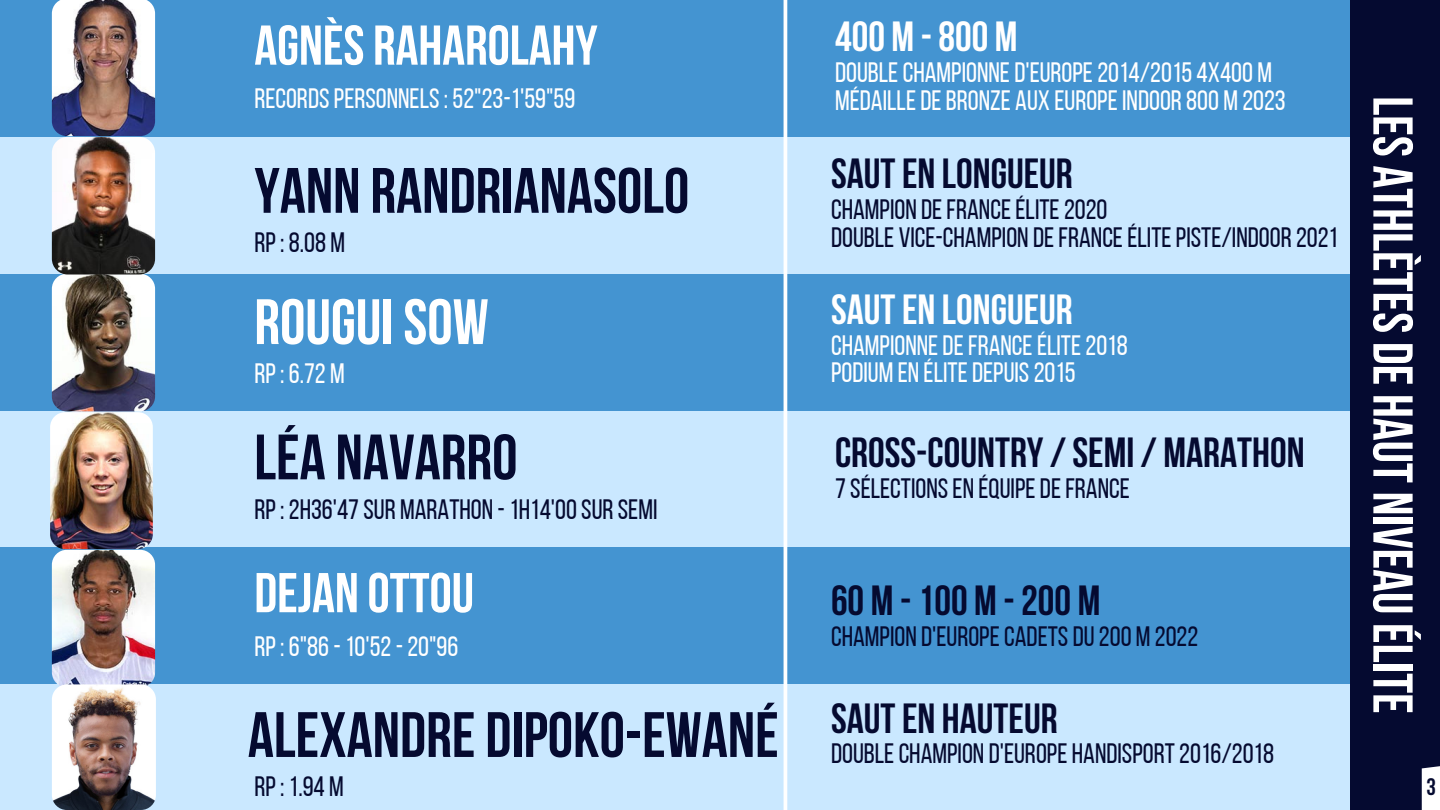
<style>
.page{position:relative;width:1440px;height:810px;background:#fff}
.page>*{position:absolute;margin:0;border:0;box-sizing:border-box;transform-origin:0 0}
.t1{font:700 64px "Bebas Neue";color:#050a30}
.t2{font:700 64px "Bebas Neue";color:#fff}
.t3{font:700 56px "Bebas Neue";color:#fff}
.t4{font:700 42px "Bebas Neue";color:#050a30}
.t5{font:700 42px "Bebas Neue";color:#fff}
.t6{font:28px "Bebas Neue";color:#050a30}
.t7{font:28px "Bebas Neue";color:#fff}
.t8{font:700 23.7px "Bebas Neue";color:#050a30}
</style>
<div class="page">
<div style="left:0;top:0;width:1350px;height:137px;background:#4494d1"></div>
<div style="left:0;top:137px;width:1353px;height:137px;background:#cae8ff"></div>
<div style="left:0;top:274px;width:1353px;height:137px;background:#4494d1"></div>
<div style="left:0;top:411px;width:1353px;height:137px;background:#cae8ff"></div>
<div style="left:0;top:548px;width:1353px;height:136px;background:#4494d1"></div>
<div style="left:0;top:684px;width:1353px;height:126px;background:#cae8ff"></div>
<hr style="left:784px;top:0;width:3px;height:810px;background:#fff">
<div style="left:1350px;top:0;width:90px;height:810px;background:#050a30"></div>
<svg style="left:1422px;top:766px;width:18px;height:44px"></svg>
<img style="left:52px;top:274px;width:103px;height:137px;border-radius:15px">
<img style="left:52px;top:137px;width:103px;height:138px;border-radius:16px">
<img style="left:52px;top:550px;width:103px;height:137px;border-radius:15px">
<img style="left:50px;top:412px;width:103px;height:137px;border-radius:15px">
<img style="left:52px;top:0;width:103px;height:136px">
<img style="left:52px;top:684px;width:104px;height:126px;border-radius:15px">
<h3 class="t3" style="left:254px;top:23px;width:345px">AGNÈS RAHAROLAHY</h3>
<p class="t5" style="left:835px;top:20px;width:184px">400M-800M</p>
<p class="t7" style="left:835px;top:61px;width:438px">DOUBLECHAMPIONNED'EUROPE2014/2015 4X400 M</p>
<p class="t7" style="left:835px;top:89px;width:452px">MÉDAILLEDEBRONZE AUX EUROPEINDOOR800 M 2023</p>
<p class="t7" style="left:254px;top:87px;width:322px">RECORDSPERSONNELS: 52"23-1'59"59</p>
<p class="t1" style="left:254px;top:165px;width:436px">YANN RANDRIANASOLO</p>
<p class="t4" style="left:831px;top:157px;width:243px">SAUTEN LONGUEUR</p>
<p class="t6" style="left:831px;top:198px;width:278px">CHAMPION DEFRANCEÉLITE2020</p>
<p class="t6" style="left:831px;top:226px;width:509px">DOUBLE VICE-CHAMPION DEFRANCEÉLITEPISTE/INDOOR2021</p>
<h1 class="t6" style="left:254px;top:231px;width:92px">RP:8.08 M</h1>
<p class="t2" style="left:254px;top:296px;width:236px">ROUGUI SOW</p>
<p class="t5" style="left:831px;top:292px;width:243px">SAUTEN LONGUEUR</p>
<p class="t7" style="left:831px;top:334px;width:298px">CHAMPIONNEDEFRANCEÉLITE2018</p>
<p class="t7" style="left:831px;top:361px;width:246px">PODIUM EN ÉLITEDEPUIS2015</p>
<p class="t7" style="left:254px;top:362px;width:92px">RP:6.72 M</p>
<p class="t1" style="left:254px;top:431px;width:265px">LÉA NAVARRO</p>
<h1 class="t6" style="left:254px;top:498px;width:405px">RP: 2H36'47SUR MARATHON -1H14'00SURSEMI</h1>
<p class="t3" style="left:254px;top:570px;width:221px">DEJAN OTTOU</p>
<p class="t7" style="left:254px;top:635px;width:206px">RP: 6"86-10'52-20"96</p>
<p class="t4" style="left:835px;top:435px;width:471px">CROSS-COUNTRY / SEMI / MARATHON</p>
<p class="t6" style="left:835px;top:477px;width:296px">7SÉLECTIONSEN ÉQUIPEDEFRANCE</p>
<p class="t4" style="left:831px;top:584px;width:271px">60M-100M-200M</p>
<h1 class="t6" style="left:831px;top:625px;width:369px">CHAMPION D'EUROPECADETSDU200 M 2022</h1>
<h2 class="t1" style="left:248px;top:709px;width:532px">ALEXANDRE DIPOKO-EWANÉ</h2>
<p class="t4" style="left:831px;top:701px;width:228px">SAUTEN HAUTEUR</p>
<p class="t6" style="left:831px;top:742px;width:445px">DOUBLECHAMPION D'EUROPE HANDISPORT2016/2018</p>
<h4 class="t6" style="left:254px;top:775px;width:91px">RP:1.94 M</h4>
<p class="t3" style="left:1415px;top:96px;width:619px;rotate:90deg">LESATHLÈTESDEHAUTNIVEAUÉLITE</p>
<h3 class="t8" style="left:1426px;top:777px;width:11px">3</h3>
</div>
